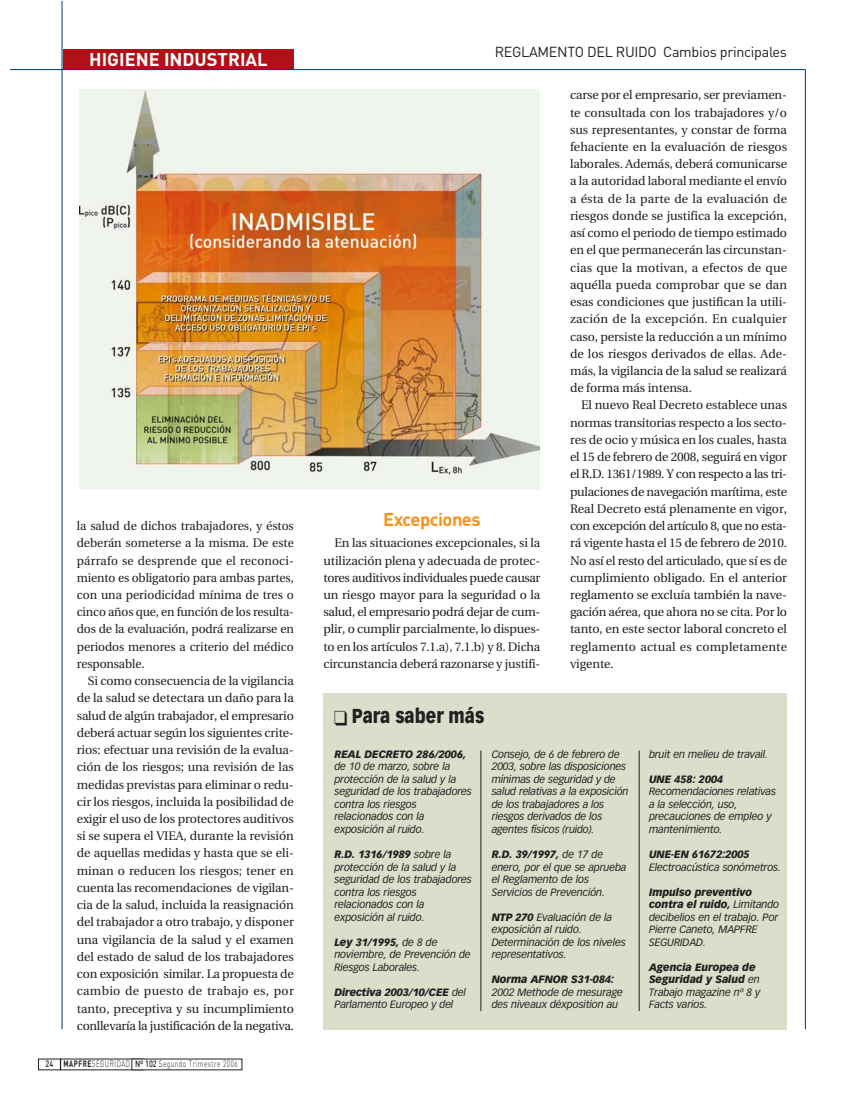
<style>
.page{position:relative;width:864px;height:1099px;background:#fff}
.page>*{position:absolute;margin:0;border:0;box-sizing:border-box;transform-origin:0 0}
.t1{font:900 19.8px "Vectora LH";color:#231f20;scale:.84 1}
.t2{font:700 18.3px "DIN";color:#fff}
.t3{font:700 18.3px "DIN";letter-spacing:-.025em;color:#f7931d}
.t4{font:14.4px "DIN";letter-spacing:-.02em;color:#231f20}
.t5{font:12.45px/17.2px "Utopia";letter-spacing:-.01em;color:#231f20;text-align:justify}
.t6{font:italic 10.5px/12.6px "Vectora LH";letter-spacing:-.01em;color:#231f20}
.t7{font:italic 900 10.5px "Vectora LH";letter-spacing:-.01em;color:#231f20}
.t8{font:300 9.15px "DIN";letter-spacing:.075em;color:#231f20;scale:.7 1}
.s1{font-weight:500}
.s2{font-weight:700}
.s3{font-weight:900}
</style>
<div class="page">
<div style="left:63px;top:49px;width:231px;height:20px;background:#b01016"></div>
<hr style="left:10px;top:69px;width:796px;height:1px;background:#004577">
<hr style="left:62px;top:1px;width:1px;height:1028px;background:#004577">
<hr style="left:805px;top:70px;width:1px;height:959px;background:#004577">
<div style="left:38px;top:1059px;width:23px;height:11px;border:1px solid #231f20"></div>
<div style="left:323px;top:693px;width:464px;height:336px;background:#dadfcb"></div>
<hr style="left:481px;top:750px;width:1px;height:261px;background:#231f20">
<hr style="left:639px;top:750px;width:1px;height:261px;background:#231f20">
<img style="left:79px;top:89px;width:461px;height:400px">
<h2 class="t2" style="left:89px;top:53px;width:180px">HIGIENE INDUSTRIAL</h2>
<p class="t5" style="left:77px;top:518px;width:219px">la salud de dichos trabajadores, y éstos deberán someterse a la misma. De este párrafo se desprende que el reconoci&shy;miento es obligatorio para ambas partes, con una periodicidad mínima de tres o cinco años que, en función de los resulta&shy;dos de la evaluación, podrá realizarse en periodos menores a criterio del médico responsable.</p>
<p class="t5" style="left:77px;top:673px;width:219px;text-indent:11px">Si como consecuencia de la vigilancia de la salud se detectara un daño para la salud de algún trabajador, el empresario deberá actuar según los siguientes crite&shy;rios: efectuar una revisión de la evalua&shy;ción de los riesgos; una revisión de las medidas previstas para eliminar o redu&shy;cir los riesgos, incluida la posibilidad de exigir el uso de los protectores auditivos si se supera el VIEA, durante la revisión de aquellas medidas y hasta que se eli&shy;minan o reducen los riesgos; tener en cuenta las recomendaciones de vigilan&shy;cia de la salud, incluida la reasignación del trabajador a otro trabajo, y disponer una vigilancia de la salud y el examen del estado de salud de los trabajadores con exposición similar. La propuesta de cambio de puesto de trabajo es, por tanto, preceptiva y su incumplimiento conllevaría la justificación de la negativa.</p>
<p class="t8" style="left:46px;top:1060px;width:276px"><span class="s1">24</span> <span class="s2">MAPFRE</span>SEGURIDAD <span class="s1">Nº 102</span> Segundo Trimestre 2006</p>
<p class="t4" style="left:495px;top:46px;width:294px">REGLAMENTO DEL RUIDO Cambios principales</p>
<h2 class="t3" style="left:383px;top:512px;width:99px">Excepciones</h2>
<p class="t5" style="left:323px;top:535px;width:219px;text-indent:11px">En las situaciones excepcionales, si la utilización plena y adecuada de protec&shy;tores auditivos individuales puede causar un riesgo mayor para la seguridad o la salud, el empresario podrá dejar de cum&shy;plir, o cumplir parcialmente, lo dispues&shy;to en los artículos 7.1.a), 7.1.b) y 8. Dicha circunstancia deberá razonarse y justifi-</p>
<p class="t5" style="left:570px;top:88px;width:219px">carse por el empresario, ser previamen&shy;te consultada con los trabajadores y/o sus representantes, y constar de forma fehaciente en la evaluación de riesgos laborales. Además, deberá comunicarse a la autoridad laboral mediante el envío a ésta de la parte de la evaluación de riesgos donde se justifica la excepción, así como el periodo de tiempo estimado en el que permanecerán las circunstan&shy;cias que la motivan, a efectos de que aquélla pueda comprobar que se dan esas condiciones que justifican la utili&shy;zación de la excepción. En cualquier caso, persiste la reducción a un mínimo de los riesgos derivados de ellas. Ade&shy;más, la vigilancia de la salud se realizará de forma más intensa.</p>
<p class="t5" style="left:570px;top:398px;width:219px;text-indent:11px">El nuevo Real Decreto establece unas normas transitorias respecto a los secto&shy;res de ocio y música en los cuales, hasta el 15 de febrero de 2008, seguirá en vigor el R.D. 1361/1989. Y con respecto a las tri&shy;pulaciones de navegación marítima, este Real Decreto está plenamente en vigor, con excepción del artículo 8, que no esta&shy;rá vigente hasta el 15 de febrero de 2010.<br>No así el resto del articulado, que sí es de cumplimiento obligado. En el anterior reglamento se excluía también la nave&shy;gación aérea, que ahora no se cita. Por lo tanto, en este sector laboral concreto el reglamento actual es completamente vigente.</p>
<h1 class="t1" style="left:334px;top:707px;width:180px">❑ Para saber más</h1>
<p class="t7" style="left:334px;top:749px;width:133px">REAL DECRETO 286/2006,</p>
<p class="t6" style="left:334px;top:761px;width:139px">de 10 de marzo, sobre la protección de la salud y la seguridad de los trabajadores contra los riesgos relacionados con la exposición al ruido.</p>
<p class="t6" style="left:334px;top:848px;width:139px"><span class="s3">R.D. 1316/1989</span> sobre la protección de la salud y la seguridad de los trabajadores contra los riesgos relacionados con la exposición al ruido.</p>
<p class="t6" style="left:334px;top:936px;width:138px"><span class="s3">Ley 31/1995,</span> de 8 de noviembre, de Prevención de<br>Riesgos Laborales.</p>
<p class="t6" style="left:334px;top:986px;width:133px"><span class="s3">Directiva 2003/10/CEE</span> del<br>Parlamento Europeo y del</p>
<p class="t6" style="left:492px;top:748px;width:138px">Consejo, de 6 de febrero de<br>2003, sobre las disposiciones mínimas de seguridad y de salud relativas a la exposición de los trabajadores a los riesgos derivados de los agentes físicos (ruido).</p>
<p class="t6" style="left:492px;top:848px;width:136px"><span class="s3">R.D. 39/1997,</span> de 17 de enero, por el que se aprueba el Reglamento de los<br>Servicios de Prevención.</p>
<p class="t6" style="left:492px;top:911px;width:136px"><span class="s3">NTP 270</span> Evaluación de la exposición al ruido.<br>Determinación de los niveles representativos.</p>
<p class="t7" style="left:492px;top:975px;width:124px">Norma AFNOR S31-084:</p>
<p class="t6" style="left:492px;top:986px;width:133px">2002 Methode de mesurage des niveaux déxposition au</p>
<p class="t6" style="left:649px;top:748px;width:121px">bruit en melieu de travail.</p>
<p class="t7" style="left:649px;top:774px;width:76px">UNE 458: 2004</p>
<p class="t6" style="left:649px;top:786px;width:129px">Recomendaciones relativas a la selección, uso, precauciones de empleo y mantenimiento.</p>
<p class="t7" style="left:649px;top:850px;width:102px">UNE-EN 61672:2005</p>
<p class="t6" style="left:649px;top:861px;width:134px">Electroacústica sonómetros.</p>
<p class="t6" style="left:649px;top:886px;width:132px"><span class="s3">Impulso preventivo contra el ruido,</span> Limitando decibelios en el trabajo. Por<br>Pierre Caneto, MAPFRE<br>SEGURIDAD.</p>
<p class="t6" style="left:649px;top:961px;width:113px"><span class="s3">Agencia Europea de<br>Seguridad y Salud</span> en<br>Trabajo magazine nº 8 y<br>Facts varios.</p>
</div>
